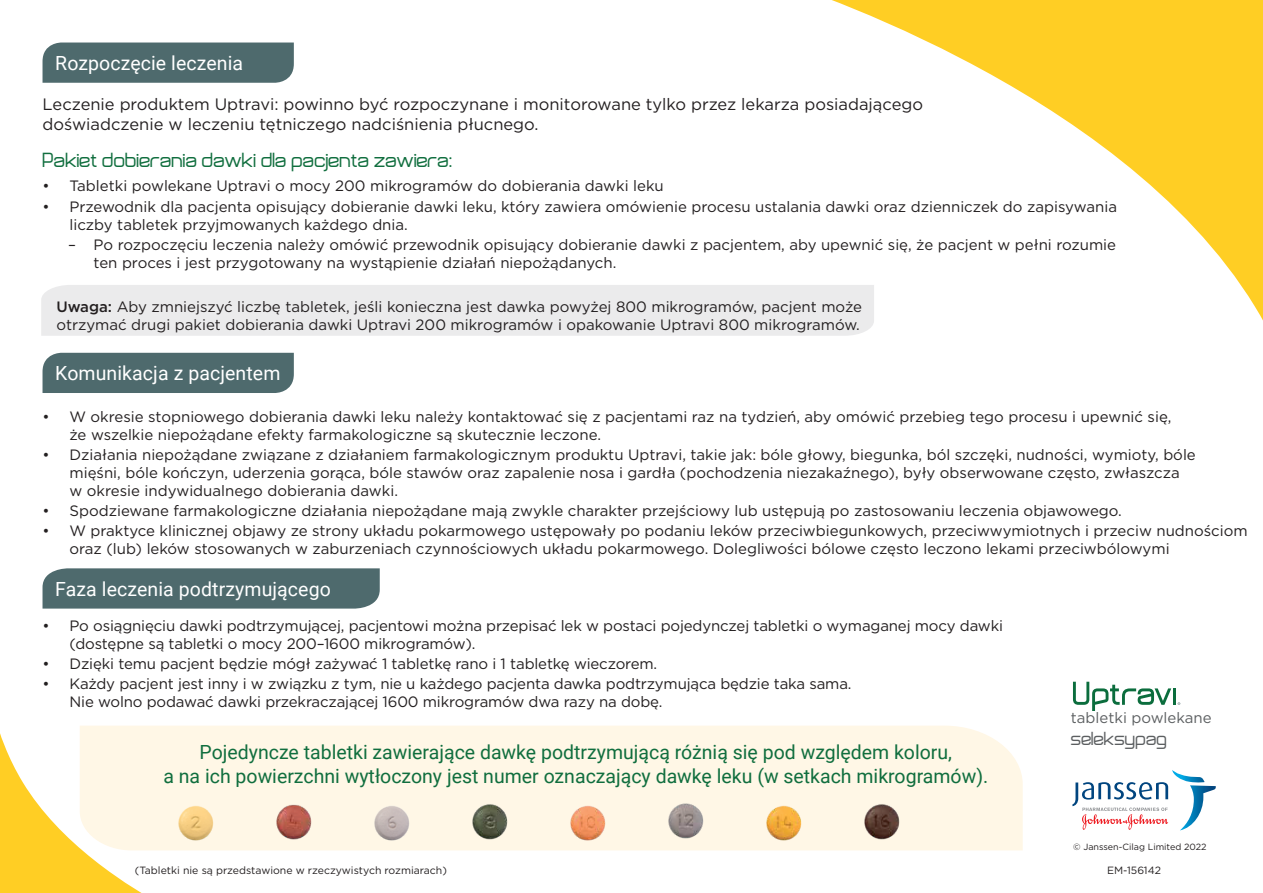
<style>
.page{position:relative;width:1263px;height:893px;background:#fff}
.page>*{position:absolute;margin:0;border:0;box-sizing:border-box;transform-origin:0 0}
.t1{font:19.5px/23.4px "Roboto";color:#106e3e;text-align:center}
.t2{font:19.5px "Roboto";letter-spacing:.005em;color:#fff}
.t3{font:19.5px "Not Just Groovy";color:#106e3e}
.t4{font:18px "Not Just Groovy";color:#5c5f61}
.t5{font:16.5px/19.8px "Gotham";color:#231f20}
.t6{font:15px/18px "Gotham";color:#231f20}
.t7{font:15px "Gotham";color:#5c5f61}
.t8{font:14.85px "Gotham";letter-spacing:-.015em;color:#5a5e61}
.t9{font:10.5px "Gotham";color:#231f20}
.t10{font:9px "Gotham";color:#231f20}
.s1{font-weight:500}
</style>
<div class="page">
<svg style="left:0;top:733px;width:262px;height:160px"></svg>
<svg style="left:832px;top:0;width:431px;height:321px"></svg>
<div style="left:43px;top:43px;width:251px;height:40px;background:#4e6a6d"></div>
<div style="left:43px;top:353px;width:251px;height:40px;background:#4e6a6d"></div>
<div style="left:43px;top:568px;width:337px;height:41px;background:#4e6a6d"></div>
<div style="left:80px;top:726px;width:943px;height:124px;background:#fff7e6"></div>
<div style="left:41px;top:285px;width:833px;height:51px;background:#ebebec"></div>
<img style="left:262px;top:795px;width:64px;height:56px">
<img style="left:360px;top:794px;width:64px;height:57px">
<img style="left:458px;top:795px;width:64px;height:56px">
<img style="left:556px;top:794px;width:64px;height:57px">
<img style="left:654px;top:796px;width:64px;height:55px">
<img style="left:752px;top:794px;width:64px;height:57px">
<img style="left:849px;top:795px;width:65px;height:56px">
<img style="left:164px;top:794px;width:64px;height:60px">
<svg style="left:1072px;top:770px;width:144px;height:60px"></svg>
<hr style="left:1173px;top:688px;width:3px;height:17px;background:#0b6d3d">
<svg style="left:1073px;top:682px;width:98px;height:29px"></svg>
<p class="t2" style="left:55px;top:50px;width:189px">Rozpoczęcie leczenia</p>
<p class="t5" style="left:43px;top:94px;width:882px">Leczenie produktem Uptravi: powinno być rozpoczynane i monitorowane tylko przez lekarza posiadającego doświadczenie w leczeniu tętniczego nadciśnienia płucnego.</p>
<p class="t3" style="left:43px;top:148px;width:411px">Pakiet dobierania dawki dla pacjenta zawiera:</p>
<p class="t6" style="left:43px;top:177px;width:623px">• Tabletki powlekane Uptravi o mocy 200 mikrogramów do dobierania dawki leku</p>
<p class="t6" style="left:70px;top:197px;width:1049px;text-indent:-27px">• Przewodnik dla pacjenta opisujący dobieranie dawki leku, który zawiera omówienie procesu ustalania dawki oraz dzienniczek do zapisywania liczby tabletek przyjmowanych każdego dnia.</p>
<p class="t6" style="left:94px;top:235px;width:1024px;text-indent:-26px">– Po rozpoczęciu leczenia należy omówić przewodnik opisujący dobieranie dawki z pacjentem, aby upewnić się, że pacjent w pełni rozumie ten proces i jest przygotowany na wystąpienie działań niepożądanych.</p>
<p class="t6" style="left:56px;top:297px;width:807px"><span class="s1">Uwaga:</span> Aby zmniejszyć liczbę tabletek, jeśli konieczna jest dawka powyżej 800 mikrogramów, pacjent może otrzymać drugi pakiet dobierania dawki Uptravi 200 mikrogramów i opakowanie Uptravi 800 mikrogramów.</p>
<p class="t2" style="left:55px;top:360px;width:227px">Komunikacja z pacjentem</p>
<p class="t6" style="left:70px;top:407px;width:1103px;text-indent:-27px">• W okresie stopniowego dobierania dawki leku należy kontaktować się z pacjentami raz na tydzień, aby omówić przebieg tego procesu i upewnić się, że wszelkie niepożądane efekty farmakologiczne są skutecznie leczone.</p>
<p class="t6" style="left:70px;top:445px;width:1128px;text-indent:-27px">• Działania niepożądane związane z działaniem farmakologicznym produktu Uptravi, takie jak: bóle głowy, biegunka, ból szczęki, nudności, wymioty, bóle mięśni, bóle kończyn, uderzenia gorąca, bóle stawów oraz zapalenie nosa i gardła (pochodzenia niezakaźnego), były obserwowane często, zwłaszcza w okresie indywidualnego dobierania dawki.</p>
<p class="t6" style="left:43px;top:502px;width:1081px">• Spodziewane farmakologiczne działania niepożądane mają zwykle charakter przejściowy lub ustępują po zastosowaniu leczenia objawowego.</p>
<p class="t6" style="left:70px;top:522px;width:1180px;text-indent:-27px">• W praktyce klinicznej objawy ze strony układu pokarmowego ustępowały po podaniu leków przeciwbiegunkowych, przeciwwymiotnych i przeciw nudnościom oraz (lub) leków stosowanych w zaburzeniach czynnościowych układu pokarmowego. Dolegliwości bólowe często leczono lekami przeciwbólowymi</p>
<p class="t2" style="left:55px;top:575px;width:277px">Faza leczenia podtrzymującego</p>
<p class="t6" style="left:70px;top:617px;width:935px;text-indent:-27px">• Po osiągnięciu dawki podtrzymującej, pacjentowi można przepisać lek w postaci pojedynczej tabletki o wymaganej mocy dawki (dostępne są tabletki o mocy 200–1600 mikrogramów).</p>
<p class="t6" style="left:43px;top:655px;width:616px">• Dzięki temu pacjent będzie mógł zażywać 1 tabletkę rano i 1 tabletkę wieczorem.</p>
<p class="t6" style="left:70px;top:675px;width:783px;text-indent:-27px">• Każdy pacjent jest inny i w związku z tym, nie u każdego pacjenta dawka podtrzymująca będzie taka sama.<br>Nie wolno podawać dawki przekraczającej 1600 mikrogramów dwa razy na dobę.</p>
<p class="t1" style="left:163px;top:740px;width:826px">Pojedyncze tabletki zawierające dawkę podtrzymującą różnią się pod względem koloru,<br>a na ich powierzchni wytłoczony jest numer oznaczający dawkę leku (w setkach mikrogramów).</p>
<p class="t7" style="left:1071px;top:708px;width:142px">tabletki powlekane</p>
<p class="t4" style="left:1071px;top:728px;width:98px">seleksypag</p>
<p class="t8" style="left:1072px;top:709px;width:138px">film-coated tablets</p>
<p class="t10" style="left:1073px;top:841px;width:135px">© Janssen-Cilag Limited 2022</p>
<p class="t9" style="left:135px;top:863px;width:314px">(Tabletki nie są przedstawione w rzeczywistych rozmiarach)</p>
<p class="t9" style="left:1107px;top:863px;width:56px">EM-156142</p>
</div>
